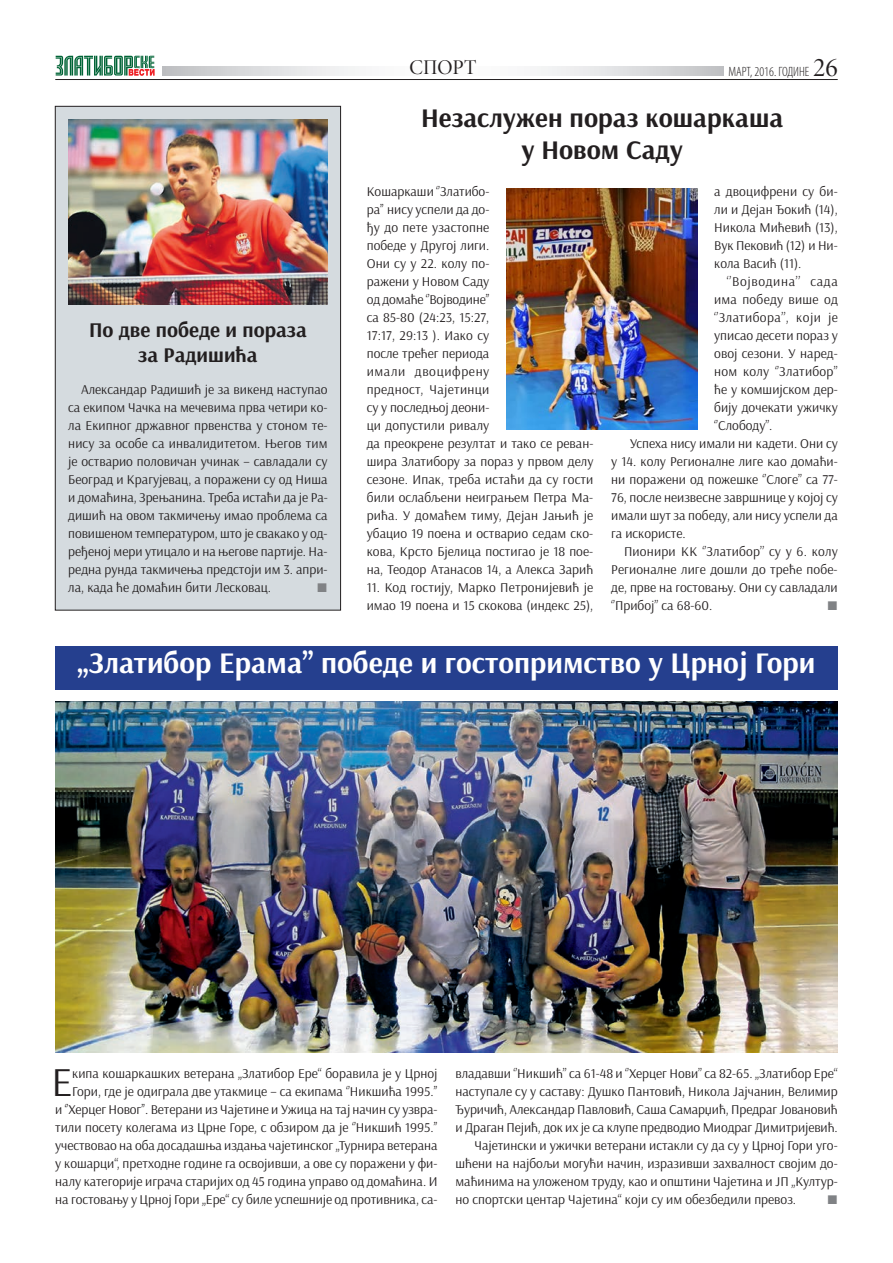
<style>
.page{position:relative;width:893px;height:1263px;background:#fff}
.page>*{position:absolute;margin:0;border:0;box-sizing:border-box;transform-origin:0 0}
.t1{font:41.25px "Arsenal";color:#231f20}
.t2{font:700 30px "Arsenal";color:#fff}
.t3{font:700 27px/32.4px "Arsenal";color:#231f20;text-align:center}
.t4{font:700 21px/25.2px "Arsenal";color:#231f20;text-align:center}
.t5{font:21px "Minion Pro Disp";color:#231f20}
.t6{font:13.5px/18px "Arsenal";color:#231f20}
.t7{font:13.5px "Arsenal";letter-spacing:.03em;color:#231f20}
.t8{font:13.5px "Arsenal";letter-spacing:.02em;color:#231f20}
.t9{font:300 condensed 13.5px "Myriad Pro";color:#231f20}
.t10{font:13.5px "Arsenal";letter-spacing:.05em;color:#231f20}
.s1{font-family:"Minion Pro Disp";font-weight:400;font-stretch:normal;font-size:27px}
</style>
<div class="page">
<svg style="left:55px;top:55px;width:100px;height:21px"></svg>
<hr style="left:55px;top:79px;width:783px;height:1px;background:#231f20">
<svg style="left:163px;top:67px;width:560px;height:9px"></svg>
<img style="left:55px;top:702px;width:783px;height:350px">
<img style="left:506px;top:189px;width:191px;height:241px">
<div style="left:55px;top:106px;width:286px;height:504px;background:#d5dbdf"></div>
<div style="left:55px;top:106px;width:286px;height:504px;border:1px solid #231f20"></div>
<div style="left:55px;top:646px;width:783px;height:44px;background:#253f8e"></div>
<img style="left:68px;top:119px;width:260px;height:185px">
<h3 class="t5" style="left:410px;top:54px;width:68px">СПОРТ</h3>
<p class="t9" style="left:728px;top:63px;width:111px">МАРТ, 2016. ГОДИНЕ <span class="s1">26</span></p>
<h3 class="t4" style="left:89px;top:318px;width:219px">По две по бе де и по ра за за Ра ди ши ћа</h3>
<p class="t6" style="left:68px;top:381px;width:261px;text-align:justify;text-indent:13px">Алек сан дар Ра ди шић је за ви кенд на сту пао са еки пом Чач ка на ме че ви ма пр ва че ти ри ко&shy;ла Екипног државног првенства у стоном те&shy;нису за особе са инвалидитетом. Његов тим је оства рио по ло ви чан учи нак – са вла да ли су Бе о град и Кра гу је вац, а по ра же ни су од Ни ша и домаћина, Зрењанина. Треба истаћи да је Ра&shy;ди шић на овом так ми че њу имао про бле ма са повишеном температуром, што је свакако у од&shy;ређеној мери утицало и на његове партије. На&shy;ред на рун да так ми че ња пред сто ји им 3. апри&shy;ла, ка да ће до ма ћин би ти Ле ско вац.</p>
<h3 class="t3" style="left:421px;top:102px;width:364px">Не за слу жен по раз ко шар ка ша у Но вом Са ду</h3>
<p class="t6" style="left:367px;top:183px;width:228px">Кошаркаши ‘’Златибо-<br>ра’’ нису успели да до-<br>ђу до пете узастоп не<br>по бе де у Дру гој ли ги.<br>Они су у 22. колу по-<br>ра же ни у Но вом Са ду<br>од домаће ‘’Војводине’’<br>са 85-80 (24:23, 15:27,<br>17:17, 29:13 ). Иако су<br>по сле тре ћег пе ри о да<br>имали двоцифре ну<br>предност, Чајетин ци<br>су у по след њој де о ни-<br>ци допустили рива лу<br>да пре о крене резултат и тако се реван&shy;шира Златибору за пораз у првом де лу сезоне. Ипак, треба истаћи да су гости били ослабљени не и грањем Петра Ма&shy;рића. У домаћем тиму, Дејан Јањић је убацио 19 по е на и остварио седам ско&shy;кова, Крсто Бјелица постигао је 18 пое&shy;на, Те о дор Атанасов 14, а Алекса Зарић</p>
<p class="t6" style="left:367px;top:579px;width:228px">11. Код гостију, Марко Петронијевић је имао 19 по е на и 15 ско ко ва (ин декс 25),</p>
<p class="t6" style="left:714px;top:183px;width:125px;text-align:justify">а двоцифрени су би&shy;ли и Де јан Ђо кић (14), Ни ко ла Ми ће вић (13), Вук Пековић (12) и Ни&shy;ко ла Ва сић (11).</p>
<p class="t10" style="left:727px;top:273px;width:112px">‘’Војводина’’ са да</p>
<p class="t6" style="left:714px;top:291px;width:125px">има победу више од</p>
<p class="t7" style="left:714px;top:309px;width:125px">‘’Златибора’’, који је</p>
<p class="t6" style="left:714px;top:327px;width:125px">упи сао де се ти по раз у</p>
<p class="t6" style="left:714px;top:345px;width:125px">овој сезони. У наред-</p>
<p class="t8" style="left:714px;top:363px;width:125px">ном колу ‘’Златибор’’</p>
<p class="t6" style="left:714px;top:381px;width:125px">ће у ком шиј ском дер-</p>
<p class="t6" style="left:714px;top:399px;width:125px">бију дочекати ужич ку</p>
<p class="t6" style="left:714px;top:417px;width:60px">‘’Сло бо ду’’.</p>
<p class="t6" style="left:630px;top:435px;width:210px">Успе ха ни су има ли ни ка де ти. Они су</p>
<p class="t6" style="left:611px;top:453px;width:228px">у 14. ко лу Ре ги о нал не ли ге као до ма ћи-</p>
<p class="t6" style="left:611px;top:471px;width:228px">ни по ра же ни од по же шке ‘’Сло ге’’ са 77-</p>
<p class="t6" style="left:611px;top:489px;width:228px">76, по сле не из ве сне за вр шни це у ко јој су</p>
<p class="t6" style="left:611px;top:507px;width:228px">има ли шут за по бе ду, али ни су ус пе ли да</p>
<p class="t6" style="left:611px;top:525px;width:76px">га ис ко ри сте.</p>
<p class="t6" style="left:624px;top:543px;width:215px">Пи о нири КК ‘’Златибор’’ су у 6. ко лу</p>
<p class="t6" style="left:611px;top:561px;width:228px">Реги о налне лиге дошли до треће побе-</p>
<p class="t6" style="left:611px;top:579px;width:228px">де, пр ве на го сто ва њу. Они су са вла да ли</p>
<p class="t6" style="left:611px;top:597px;width:103px">‘’При бој’’ са 68-60.</p>
<h2 class="t2" style="left:78px;top:645px;width:739px">„Зла ти бор Ера ма” по бе де и го сто прим ство у Цр ној Го ри</h2>
<p class="t6" style="left:55px;top:1065px;width:384px;text-align:right">ки па ко шар ка шких ве те ра на „Зла ти бор Ере“ бо ра ви ла је у Цр ној<br>Го ри, где је од и гра ла две утак ми це – са еки па ма ‘’Ник ши ћа 1995.’’<br>и ‘’Херцег Новог’’. Ветерани из Чајетине и Ужица на тај начин су узвра&shy;ти ли по се ту ко ле га ма из Цр не Го ре, с об зи ром да је ‘’Ник шић 1995.’’ учествовао на оба досадашња издања чајетинског „Турнира ветерана у ко шар ци“, прет ход не го ди не га осво јив ши, а ове су по ра же ни у фи&shy;на лу ка те го ри је игра ча ста ри јих од 45 го ди на упра во од до ма ћи на. И на гостовању у Црној Гори „Ере“ су биле успешније од противника, са-</p>
<p class="t6" style="left:455px;top:1065px;width:384px">владавши ‘’Никшић’’ са 61-48 и ‘’Херцег Нови’’ са 82-65. „Златибор Ере“</p>
<h1 class="t1" style="left:51px;top:1057px;width:22px">Е</h1>
<p class="t6" style="left:455px;top:1083px;width:384px">на сту па ле су у са ста ву: Ду шко Пан то вић, Ни ко ла Јај ча нин, Ве ли мир</p>
<p class="t6" style="left:455px;top:1101px;width:384px">Ђуричић, Александар Павловић, Саша Самарџић, Предраг Јовановић</p>
<p class="t6" style="left:455px;top:1119px;width:384px">и Драган Пејић, док их је са клупе предводио Ми о драг Димитријевић.</p>
<p class="t6" style="left:474px;top:1137px;width:365px">Ча је тин ски и ужич ки ве те ра ни ис та кли су да су у Цр ној Го ри уго-</p>
<p class="t6" style="left:455px;top:1155px;width:384px">шће ни на нај бо љи мо гу ћи на чин, из ра зив ши за хвал ност сво јим до-</p>
<p class="t6" style="left:455px;top:1173px;width:384px">ма ћи ни ма на уло же ном тру ду, као и оп шти ни Ча је ти на и ЈП „Кул тур-</p>
<p class="t6" style="left:455px;top:1191px;width:342px">но спорт ски цен тар Ча је ти на“ ко ји су им обез бе ди ли пре воз.</p>
</div>
